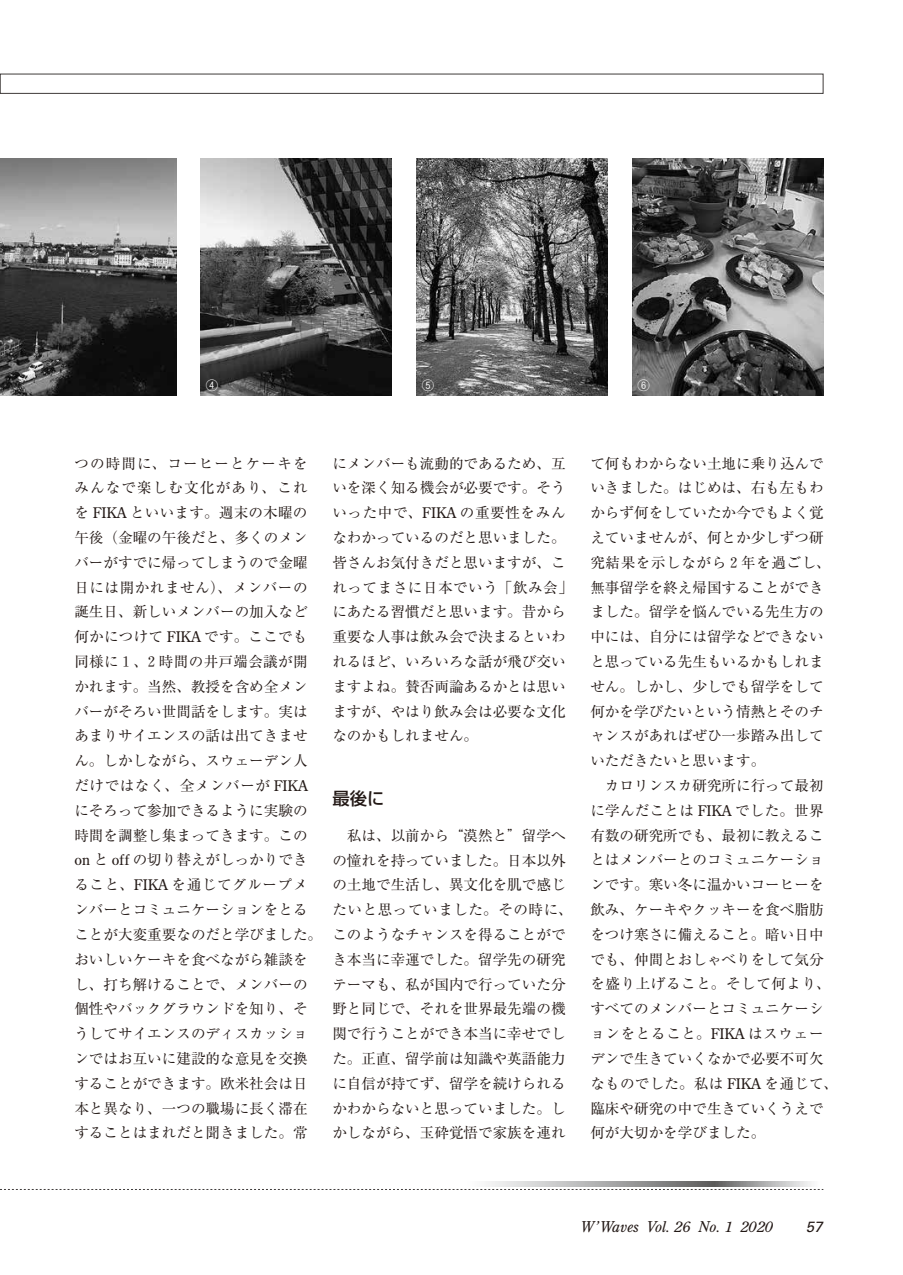
<style>
.page{position:relative;width:903px;height:1275px;background:#fff}
.page>*{position:absolute;margin:0;border:0;box-sizing:border-box;transform-origin:0 0}
.t1{font:500 17.32px "Shin Go";color:#231916}
.t2{font:italic 14.88px "Century Old Style";color:#231916}
.t3{font:italic 14.88px "Univers";color:#231916}
.t4{font:14.53px/24.8px "Ryumin Pro";color:#231916}
.t5{font:500 12.42px "Gothic BBB Pro";color:#fff}
.s1{font-family:"Century Old Style"}
.s2{font-family:"Hankaku Num Rmr"}
</style>
<div class="page">
<svg style="left:0;top:1189px;width:823px;height:1px"></svg>
<svg style="left:486px;top:1182px;width:326px;height:5px;background:#ababac"></svg>
<div style="left:0;top:74px;width:823px;height:20px;border:1px solid #3f3b3a"></div>
<img style="left:0;top:158px;width:176px;height:238px">
<img style="left:201px;top:158px;width:191px;height:238px">
<img style="left:417px;top:158px;width:191px;height:238px">
<img style="left:632px;top:158px;width:191px;height:238px">
<p class="t5" style="left:206px;top:375px;width:14px">④</p>
<p class="t5" style="left:422px;top:375px;width:14px">⑤</p>
<p class="t5" style="left:637px;top:375px;width:14px">⑥</p>
<p class="t4" style="left:74px;top:450px;width:249px">つの時間に、コーヒーとケーキをみんなで楽しむ文化があり、これを <span class="s1">FIKA</span> といいます。週末の木曜の午後（金曜の午後だと、多くのメンバーがすでに帰ってしまうので金曜日には開かれません）、メンバーの誕生日、新しいメンバーの加入など何かにつけて <span class="s1">FIKA</span> です。ここでも同様に <span class="s2">1</span> 、<span class="s2">2</span> 時間の井戸端会議が開かれます。当然、教授を含め全メンバーがそろい世間話をします。実はあまりサイエンスの話は出てきません。しかしながら、スウェーデン人だけではなく、全メンバーが <span class="s1">FIKA</span>にそろって参加できるように実験の時間を調整し集まってきます。この<span class="s1">on</span> と <span class="s1">off</span> の切り替えがしっかりできること、<span class="s1">FIKA</span> を通じてグループメンバーとコミュニケーションをとることが大変重要なのだと学びました。おいしいケーキを食べながら雑談をし、打ち解けることで、メンバーの個性やバックグラウンドを知り、そうしてサイエンスのディスカッションではお互いに建設的な意見を交換することができます。欧米社会は日本と異なり、一つの職場に長く滞在することはまれだと聞きました。常</p>
<p class="t4" style="left:332px;top:450px;width:242px">にメンバーも流動的であるため、互いを深く知る機会が必要です。そういった中で、<span class="s1">FIKA</span> の重要性をみんなわかっているのだと思いました。皆さんお気付きだと思いますが、これってまさに日本でいう「飲み会」にあたる習慣だと思います。昔から重要な人事は飲み会で決まるといわれるほど、いろいろな話が飛び交いますよね。賛否両論あるかとは思いますが、やはり飲み会は必要な文化なのかもしれません。</p>
<p class="t1" style="left:332px;top:787px;width:54px">最後に</p>
<p class="t4" style="left:332px;top:822px;width:242px">　私は、以前から“漠然と”留学への憧れを持っていました。日本以外の土地で生活し、異文化を肌で感じたいと思っていました。その時に、このようなチャンスを得ることができ本当に幸運でした。留学先の研究テーマも、私が国内で行っていた分野と同じで、それを世界最先端の機関で行うことができ本当に幸せでした。正直、留学前は知識や英語能力に自信が持てず、留学を続けられるかわからないと思っていました。しかしながら、玉砕覚悟で家族を連れ</p>
<p class="t4" style="left:590px;top:450px;width:242px">て何もわからない土地に乗り込んでいきました。はじめは、右も左もわからず何をしていたか今でもよく覚えていませんが、何とか少しずつ研究結果を示しながら <span class="s2">2</span> 年を過ごし、無事留学を終え帰国することができました。留学を悩んでいる先生方の中には、自分には留学などできないと思っている先生もいるかもしれません。しかし、少しでも留学をして何かを学びたいという情熱とそのチャンスがあればぜひ一歩踏み出していただきたいと思います。</p>
<p class="t4" style="left:590px;top:772px;width:249px;text-indent:15px">カロリンスカ研究所に行って最初に学んだことは <span class="s1">FIKA</span> でした。世界有数の研究所でも、最初に教えることはメンバーとのコミュニケーションです。寒い冬に温かいコーヒーを飲み、ケーキやクッキーを食べ脂肪をつけ寒さに備えること。暗い日中でも、仲間とおしゃべりをして気分を盛り上げること。そして何より、すべてのメンバーとコミュニケーションをとること。<span class="s1">FIKA</span> はスウェーデンで生きていくなかで必要不可欠なものでした。私は <span class="s1">FIKA</span> を通じて、臨床や研究の中で生きていくうえで何が大切かを学びました。</p>
<p class="t2" style="left:581px;top:1218px;width:193px">W’Waves Vol. 26 No. 1 2020</p>
<p class="t3" style="left:806px;top:1218px;width:18px">57</p>
</div>
